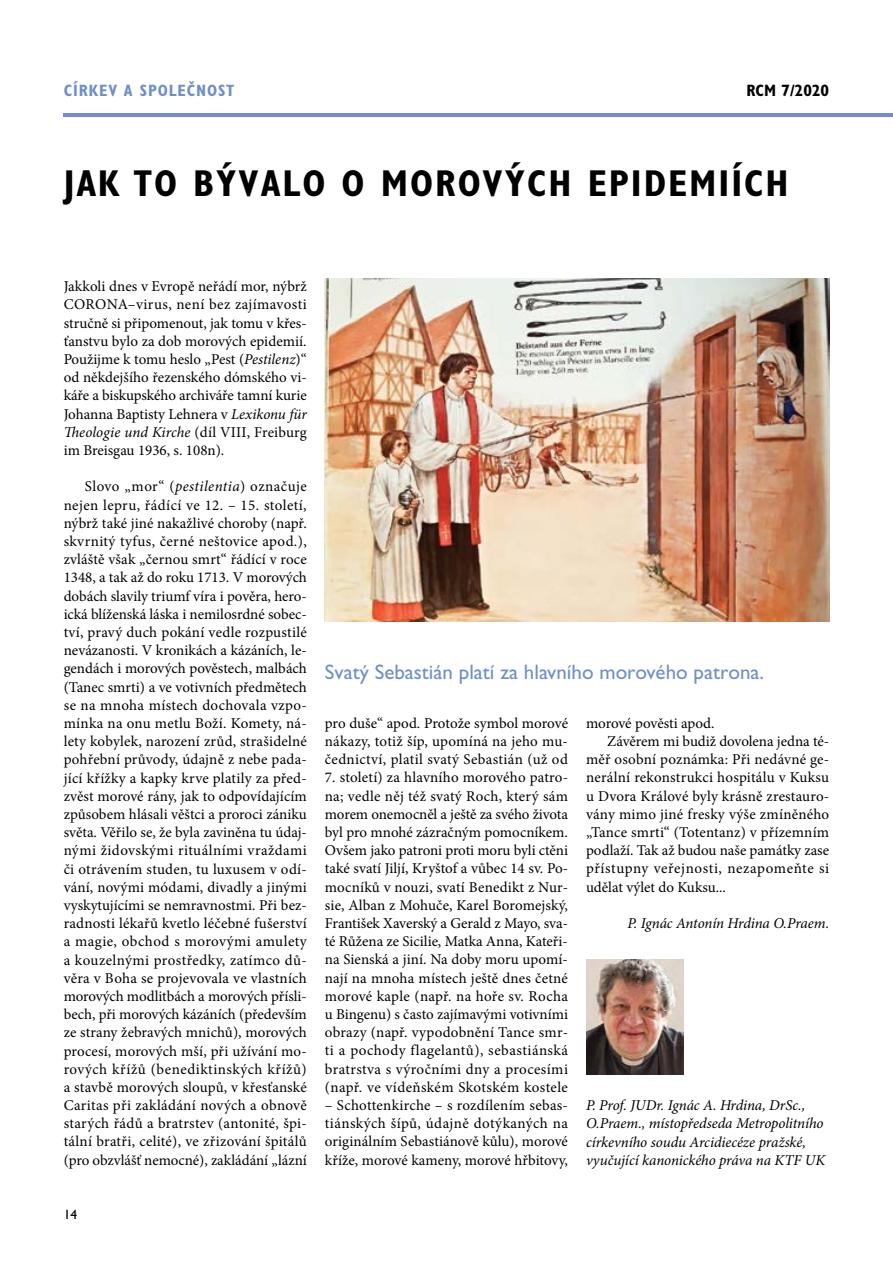
<style>
.page{position:relative;width:893px;height:1263px;background:#fff}
.page>*{position:absolute;margin:0;border:0;box-sizing:border-box;transform-origin:0 0}
.t1{font:700 condensed 37.5px "Gill Sans Std";letter-spacing:.05em;color:#000}
.t2{font:21px "Gill Sans Std";color:#708fc9}
.t3{font:700 condensed 16.5px "Gill Sans Std";letter-spacing:.05em;color:#708fc9}
.t4{font:700 condensed 16.5px "Gill Sans Std";color:#000}
.t5{font:15px/18.1px "Minion Pro";letter-spacing:.01em;color:#000;text-align:justify}
.t6{font:italic 15px/18.1px "Minion Pro";letter-spacing:-.005em;color:#000}
.t7{font:15px "Minion Pro";letter-spacing:.04em;color:#000}
.t8{font:13.5px "Gill Sans Std";color:#000}
.s1{font-style:italic}
</style>
<div class="page">
<hr style="left:64px;top:113px;width:829px;height:4px;background:#708fc9">
<img style="left:586px;top:960px;width:98px;height:115px">
<img style="left:325px;top:279px;width:504px;height:343px">
<p class="t3" style="left:64px;top:81px;width:143px">CÍRKEV A SPOLEČNOST</p>
<p class="t4" style="left:746px;top:81px;width:84px">RCM 7/2020</p>
<h1 class="t1" style="left:64px;top:161px;width:343px">JAK TO BÝVALOOMOROV</h1>
<h1 class="t1" style="left:505px;top:161px;width:261px">ÝCH EPIDEMIÍCH</h1>
<p class="t5" style="left:64px;top:277px;width:245px">Jakkoli dnes v Evropě neřádí mor, nýbrž CORONA–virus, není bez zajímavosti stručně si připomenout, jak tomu v křes&shy;ťanstvu bylo za dob morových epidemií.<br>Použijme k tomu heslo „Pest (<span class="s1">Pestilenz</span>)“ od někdejšího řezenského dómského vi&shy;káře a biskupského archiváře tamní kurie Johanna Baptisty Lehnera v <span class="s1">Lexikonu für Theologie und Kirche</span> (díl VIII, Freiburg im Breisgau 1936, s. 108n).</p>
<p class="t5" style="left:64px;top:478px;width:245px;text-indent:21px">Slovo „mor“ (<span class="s1">pestilentia</span>) označuje nejen lepru, řádící ve 12. – 15. století, nýbrž také jiné nakažlivé choroby (např. skvrnitý tyfus, černé neštovice apod.), zvláště však „černou smrt“ řádící v roce 1348, a tak až do roku 1713. V morových dobách slavily triumf víra i pověra, hero&shy;ická blíženská láska i nemilosrdné sobec&shy;tví, pravý duch pokání vedle rozpustilé nevázanosti. V kronikách a kázáních, le&shy;gendách i morových pověstech, malbách (Tanec smrti) a ve votivních předmětech se na mnoha místech dochovala vzpo&shy;mínka na onu metlu Boží. Komety, ná&shy;lety kobylek, narození zrůd, strašidelné pohřební průvody, údajně z nebe pada&shy;jící křížky a kapky krve platily za před&shy;zvěst morové rány, jak to odpovídajícím způsobem hlásali věštci a proroci zániku světa. Věřilo se, že byla zaviněna tu údaj&shy;nými židovskými rituálními vraždami či otrávením studen, tu luxusem v odí&shy;vání, novými módami, divadly a jinými vyskytujícími se nemravnostmi. Při bez&shy;radnosti lékařů kvetlo léčebné fušerství a magie, obchod s morovými amulety a kouzelnými prostředky, zatímco dů&shy;věra v Boha se projevovala ve vlastních morových modlitbách a morových přísli&shy;bech, při morových kázáních (především ze strany žebravých mnichů), morových procesí, morových mší, při užívání mo&shy;rových křížů (benediktinských křížů) a stavbě morových sloupů, v křesťanské Caritas při zakládání nových a obnově starých řádů a bratrstev (antonité, špi&shy;tální bratři, celité), ve zřizování špitálů (pro obzvlášť nemocné), zakládání „lázní</p>
<p class="t8" style="left:64px;top:1207px;width:15px">14</p>
<h2 class="t2" style="left:325px;top:660px;width:441px">Svatý Sebastián platí za hlavního morového patrona.</h2>
<p class="t5" style="left:325px;top:714px;width:245px">pro duše“ apod. Protože symbol morové nákazy, totiž šíp, upomíná na jeho mu&shy;čednictví, platil svatý Sebastián (už od</p>
<p class="t5" style="left:325px;top:769px;width:245px">7. století) za hlavního morového patro&shy;na; vedle něj též svatý Roch, který sám morem onemocněl a ještě za svého života byl pro mnohé zázračným pomocníkem.<br>Ovšem jako patroni proti moru byli ctěni také svatí Jiljí, Kryštof a vůbec 14 sv. Po&shy;mocníků v nouzi, svatí Benedikt z Nur&shy;sie, Alban z Mohuče, Karel Boromejský, František Xaverský a Gerald z Mayo, sva&shy;té Růžena ze Sicilie, Matka Anna, Kateři&shy;na Sienská a jiní. Na doby moru upomí&shy;nají na mnoha místech ještě dnes četné morové kaple (např. na hoře sv. Rocha u Bingenu) s často zajímavými votivními obrazy (např. vypodobnění Tance smr&shy;ti a pochody flagelantů), sebastiánská bratrstva s výročními dny a procesími (např. ve vídeňském Skotském kostele</p>
<p class="t5" style="left:325px;top:1096px;width:245px">– Schottenkirche – s rozdílením sebas&shy;tiánských šípů, údajně dotýkaných na originálním Sebastiánově kůlu), morové kříže, morové kameny, morové hřbitovy,</p>
<p class="t5" style="left:586px;top:714px;width:130px">morové pověsti apod.</p>
<p class="t5" style="left:607px;top:732px;width:223px">Závěrem mi budiž dovolena jedna té-</p>
<p class="t5" style="left:586px;top:750px;width:245px">měř osobní poznámka: Při nedávné ge-</p>
<p class="t5" style="left:586px;top:768px;width:245px">nerální rekonstrukci hospitálu v Kuksu</p>
<p class="t5" style="left:586px;top:787px;width:245px">u Dvora Králové byly krásně zrestauro-</p>
<p class="t5" style="left:586px;top:805px;width:245px">vány mimo jiné fresky výše zmíněného</p>
<p class="t5" style="left:586px;top:823px;width:245px">„Tance smrti“ (Totentanz) v přízemním</p>
<p class="t5" style="left:586px;top:841px;width:245px">podlaží. Tak až budou naše památky zase</p>
<p class="t7" style="left:586px;top:858px;width:245px">přístupny veřejnosti, nezapomeňte si</p>
<p class="t5" style="left:586px;top:878px;width:142px">udělat výlet do Kuksu...</p>
<p class="t6" style="left:628px;top:914px;width:203px">P. Ignác Antonín Hrdina O.Praem.</p>
<p class="t6" style="left:586px;top:1096px;width:241px">P. Prof. JUDr. Ignác A. Hrdina, DrSc., O.Praem., místopředseda Metropolitního církevního soudu Arcidiecéze pražské, vyučující kanonického práva na KTF UK</p>
</div>
